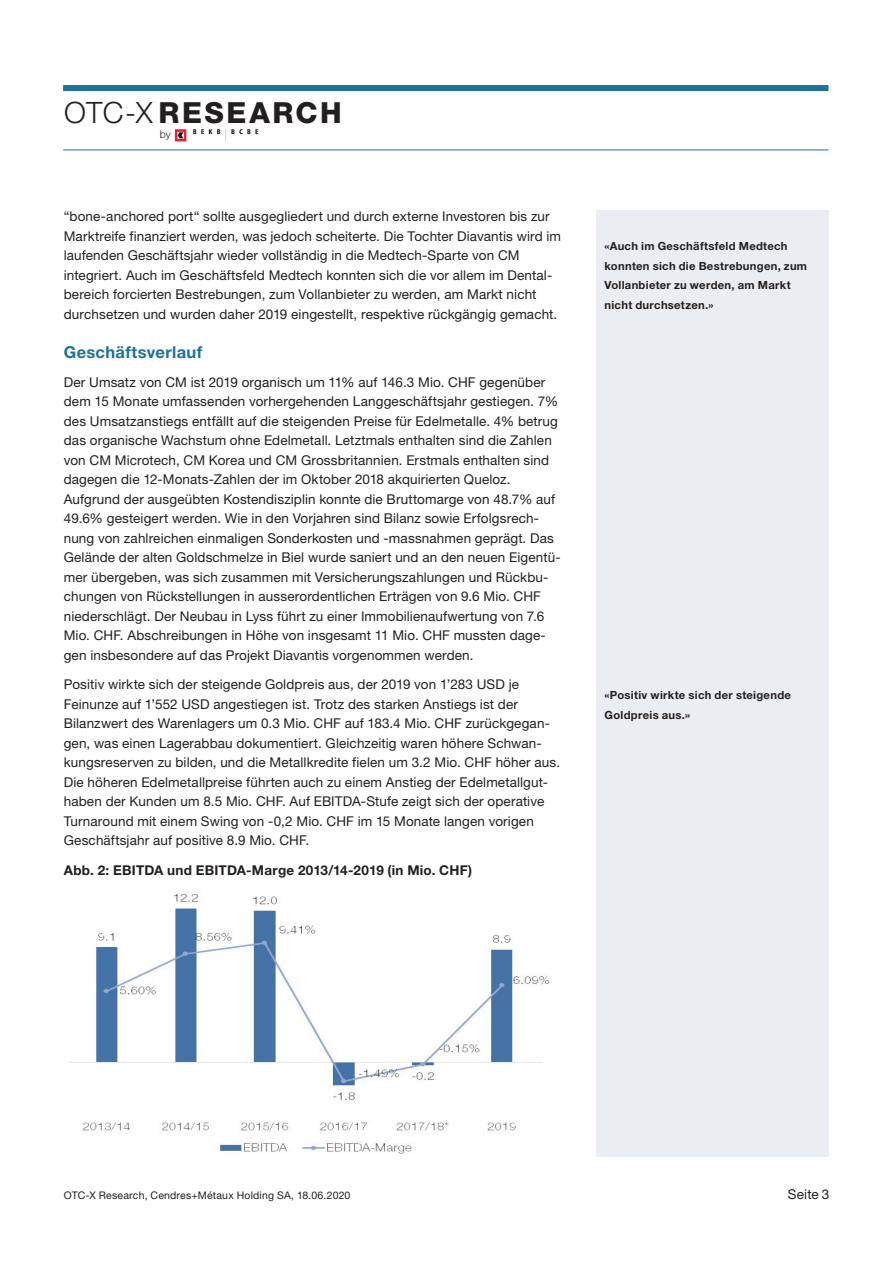
<style>
.page{position:relative;width:893px;height:1263px;background:#fff}
.page>*{position:absolute;margin:0;border:0;box-sizing:border-box;transform-origin:0 0}
.t1{font:800 29.1px "Helvetica Neue LT Pro";letter-spacing:.09em;color:#231f20}
.Lauftext{font:700 16.5px "Helvetica Neue LT Pro";letter-spacing:.02em;color:#1c7299}
.Lauftext-2{font:13.5px/19.5px "Helvetica Neue LT Pro";letter-spacing:.01em;color:#231f20}
.Lauftext-3{font:700 13.5px "Helvetica Neue LT Pro";letter-spacing:.015em;color:#231f20}
.Marginalien{font:700 11.25px/19.5px "Helvetica Neue LT Pro";letter-spacing:.025em;color:#231f20}
.t2{font:300 10.65px "Helvetica Neue LT Pro";color:#231f20}
.t3{font:10.5px "Helvetica Neue LT Pro";letter-spacing:.015em;color:#231f20}
.s1{font-weight:300;font-size:29.4px}
</style>
<div class="page">
<img style="left:174px;top:129px;width:85px;height:13px">
<div style="left:63px;top:85px;width:765px;height:6px;background:#1c7299"></div>
<hr style="left:63px;top:150px;width:765px;height:1px;background:#1c7299">
<div style="left:596px;top:210px;width:232px;height:947px;background:#eaeef3"></div>
<img style="left:67px;top:893px;width:483px;height:261px">
<h1 class="t1" style="left:64px;top:95px;width:279px"><span class="s1">OTC-X</span> RESEARCH</h1>
<p class="t2" style="left:160px;top:127px;width:13px">by</p>
<p class="Lauftext-2" style="left:64px;top:206px;width:499px">“bone-anchored port“ sollte ausgegliedert und durch externe Investoren bis zur Marktreife finanziert werden, was jedoch scheiterte. Die Tochter Diavantis wird im laufenden Geschäftsjahr wieder vollständig in die Medtech-Sparte von CM integriert. Auch im Geschäftsfeld Medtech konnten sich die vor allem im Dental&shy;bereich forcierten Bestrebungen, zum Vollanbieter zu werden, am Markt nicht durchsetzen und wurden daher 2019 eingestellt, respektive rückgängig gemacht.</p>
<p class="Lauftext" style="left:64px;top:341px;width:140px">Geschäftsverlauf</p>
<p class="Lauftext-2" style="left:64px;top:372px;width:498px">Der Umsatz von CM ist 2019 organisch um 11% auf 146.3 Mio. CHF gegenüber dem 15 Monate umfassenden vorhergehenden Langgeschäftsjahr gestiegen. 7% des Umsatzanstiegs entfällt auf die steigenden Preise für Edelmetalle. 4% betrug das organische Wachstum ohne Edelmetall. Letztmals enthalten sind die Zahlen von CM Microtech, CM Korea und CM Grossbritannien. Erstmals enthalten sind dagegen die 12-Monats-Zahlen der im Oktober 2018 akquirierten Queloz.<br>Aufgrund der ausgeübten Kostendisziplin konnte die Bruttomarge von 48.7% auf 49.6% gesteigert werden. Wie in den Vorjahren sind Bilanz sowie Erfolgsrech&shy;nung von zahlreichen einmaligen Sonderkosten und -massnahmen geprägt. Das Gelände der alten Goldschmelze in Biel wurde saniert und an den neuen Eigentü&shy;mer übergeben, was sich zusammen mit Versicherungszahlungen und Rückbu&shy;chungen von Rückstellungen in ausserordentlichen Erträgen von 9.6 Mio. CHF niederschlägt. Der Neubau in Lyss führt zu einer Immobilienaufwertung von 7.6<br>Mio. CHF. Abschreibungen in Höhe von insgesamt 11 Mio. CHF mussten dage&shy;gen insbesondere auf das Projekt Diavantis vorgenommen werden.</p>
<p class="Lauftext-2" style="left:64px;top:674px;width:498px">Positiv wirkte sich der steigende Goldpreis aus, der 2019 von 1’283 USD je Feinunze auf 1’552 USD angestiegen ist. Trotz des starken Anstiegs ist der Bilanzwert des Warenlagers um 0.3 Mio. CHF auf 183.4 Mio. CHF zurückgegan&shy;gen, was einen Lagerabbau dokumentiert. Gleichzeitig waren höhere Schwan&shy;kungsreserven zu bilden, und die Metallkredite fielen um 3.2 Mio. CHF höher aus.<br>Die höheren Edelmetallpreise führten auch zu einem Anstieg der Edelmetallgut&shy;haben der Kunden um 8.5 Mio. CHF. Auf EBITDA-Stufe zeigt sich der operative Turnaround mit einem Swing von -0,2 Mio. CHF im 15 Monate langen vorigen Geschäftsjahr auf positive 8.9 Mio. CHF.</p>
<p class="Lauftext-3" style="left:64px;top:861px;width:410px">Abb. 2: EBITDA und EBITDA-Marge 2013/14-2019 (in Mio. CHF)</p>
<p class="Marginalien" style="left:604px;top:236px;width:204px">«Auch im Geschäftsfeld Medtech konnten sich die Bestrebungen, zum<br>Vollanbieter zu werden, am Markt nicht durchsetzen.»</p>
<p class="Marginalien" style="left:604px;top:685px;width:188px">«Positiv wirkte sich der steigende<br>Goldpreis aus.»</p>
<p class="t3" style="left:64px;top:1189px;width:288px">OTC-X Research, Cendres+Métaux Holding SA, 18.06.2020</p>
<p class="Lauftext-2" style="left:788px;top:1184px;width:43px">Seite 3</p>
</div>
